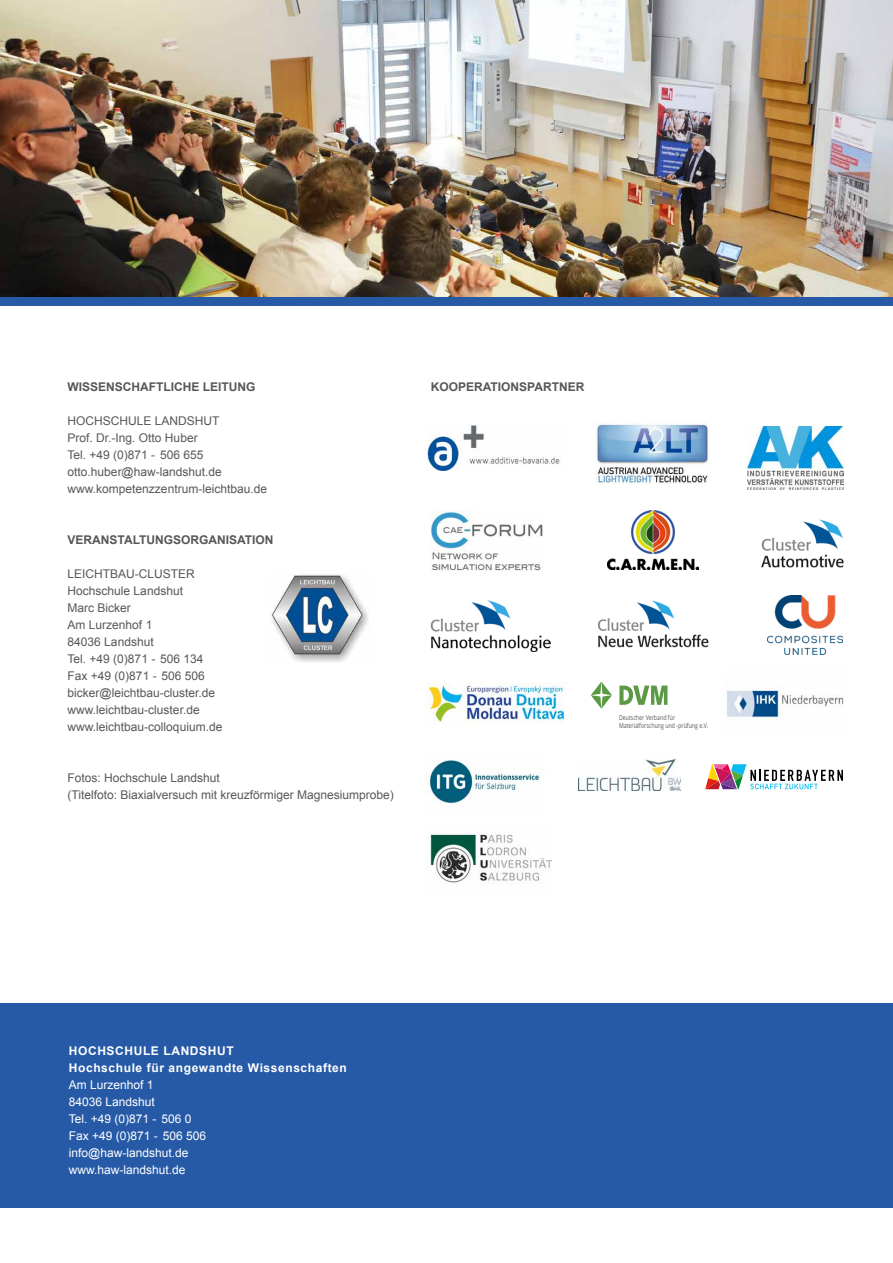
<style>
.page{position:relative;width:893px;height:1263px;background:#fff}
.page>*{position:absolute;margin:0;border:0;box-sizing:border-box;transform-origin:0 0}
.t1{font:12px/17px "Arial";color:#575756}
.t2{font:12px/17px "Arial";color:#fff}
.t3{font:700 12px "Arial";color:#575756}
.t4{font:700 12px/17px "Arial";letter-spacing:.05em;color:#fff}
.t5{font:6.75px/8.1px "Open Sans";color:#575756;scale:.78 1}
</style>
<div class="page">
<img style="left:0;top:0;width:893px;height:298px">
<div style="left:0;top:298px;width:893px;height:8px;background:#265aa6"></div>
<div style="left:0;top:1003px;width:893px;height:205px;background:#265aa6"></div>
<img style="left:270px;top:574px;width:98px;height:88px">
<img style="left:426px;top:683px;width:139px;height:40px">
<img style="left:595px;top:423px;width:114px;height:60px">
<img style="left:747px;top:426px;width:96px;height:64px">
<img style="left:430px;top:510px;width:113px;height:61px">
<img style="left:607px;top:511px;width:91px;height:59px">
<img style="left:761px;top:519px;width:83px;height:49px">
<img style="left:430px;top:601px;width:120px;height:51px">
<img style="left:598px;top:600px;width:111px;height:48px">
<img style="left:726px;top:687px;width:118px;height:33px">
<img style="left:424px;top:759px;width:121px;height:45px">
<img style="left:579px;top:760px;width:101px;height:31px">
<svg style="left:705px;top:764px;width:138px;height:25px"></svg>
<img style="left:430px;top:832px;width:121px;height:51px">
<svg style="left:619px;top:685px;width:48px;height:20px"></svg>
<svg style="left:591px;top:681px;width:21px;height:28px"></svg>
<img style="left:427px;top:426px;width:133px;height:45px">
<img style="left:767px;top:595px;width:75px;height:60px">
<p class="t3" style="left:68px;top:379px;width:190px">WISSENSCHAFTLICHE LEITUNG</p>
<p class="t1" style="left:68px;top:413px;width:201px">HOCHSCHULE LANDSHUT<br>Prof. Dr.-Ing. Otto Huber<br>Tel. +49 (0)871 - 506 655 otto.huber@haw-landshut.de www.kompetenzzentrum-leichtbau.de</p>
<p class="t3" style="left:68px;top:532px;width:208px">VERANSTALTUNGSORGANISATION</p>
<p class="t1" style="left:68px;top:566px;width:156px">LEICHTBAU-CLUSTER<br>Hochschule Landshut<br>Marc Bicker<br>Am Lurzenhof 1<br>84036 Landshut<br>Tel. +49 (0)871 - 506 134<br>Fax +49 (0)871 - 506 506 bicker@leichtbau-cluster.de www.leichtbau-cluster.de www.leichtbau-colloquium.de</p>
<p class="t1" style="left:68px;top:770px;width:328px">Fotos: Hochschule Landshut<br>(Titelfoto: Biaxialversuch mit kreuzförmiger Magnesiumprobe)</p>
<p class="t3" style="left:431px;top:379px;width:155px">KOOPERATIONSPARTNER</p>
<p class="t5" style="left:619px;top:713px;width:116px">Deutscher Verband für<br>Materialforschung und -prüfung e.V.</p>
<p class="t4" style="left:69px;top:1042px;width:280px">HOCHSCHULE LANDSHUT<br>Hochschule für angewandte Wissenschaften</p>
<p class="t2" style="left:69px;top:1076px;width:139px">Am Lurzenhof 1<br>84036 Landshut<br>Tel. +49 (0)871 - 506 0<br>Fax +49 (0)871 - 506 506 info@haw-landshut.de www.haw-landshut.de</p>
</div>
